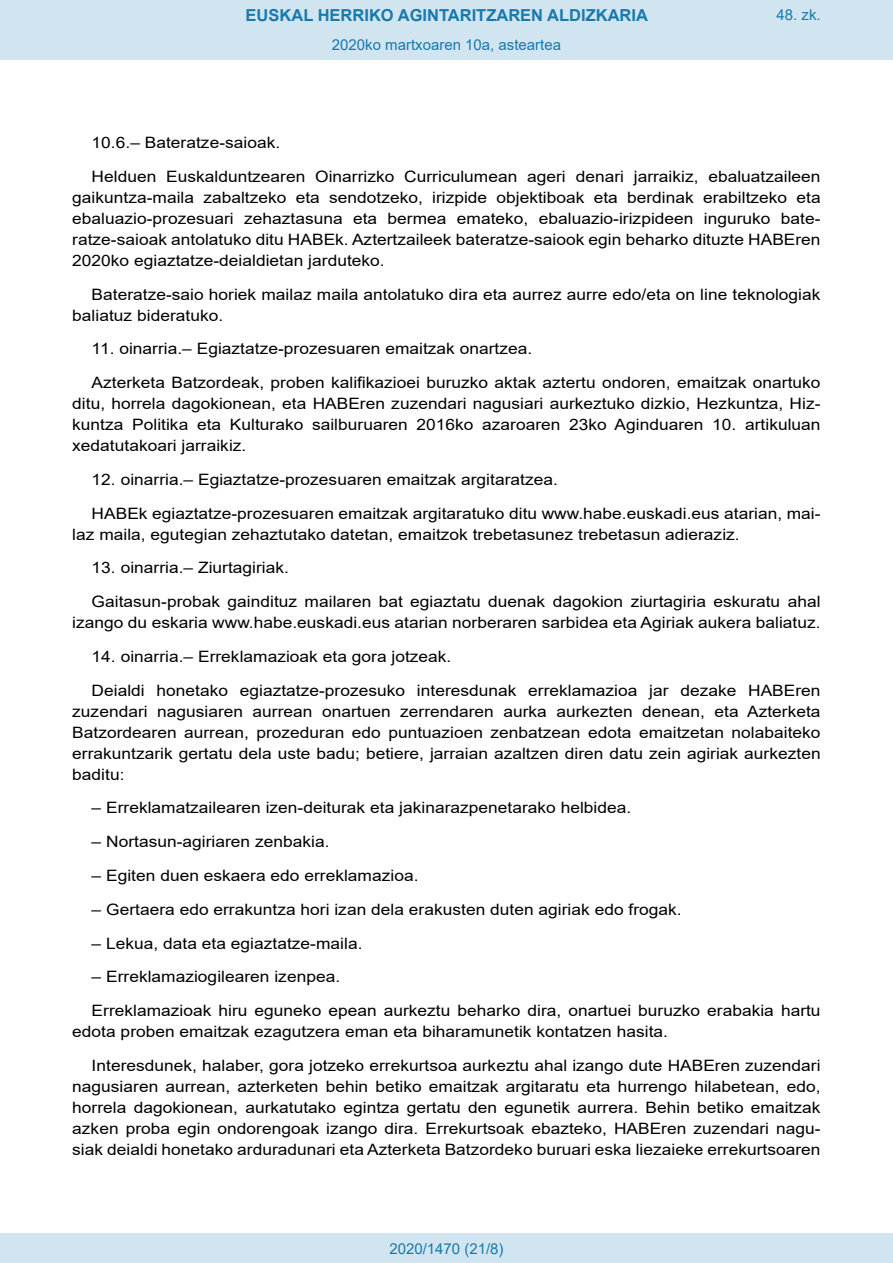
<style>
.page{position:relative;width:893px;height:1263px;background:#fff}
.page>*{position:absolute;margin:0;border:0;box-sizing:border-box;transform-origin:0 0}
.t1{font:700 16.5px "Arial";color:#1879ad}
.BOPVDetalle{font:15.6px/21px "Arial";color:#000;text-align:justify;scale:1.11 1}
.Paginacion_Centro{font:15px "Arial";color:#1879ad}
</style>
<div class="page">
<div style="left:0;top:0;width:893px;height:60px;background:#d0e5f0"></div>
<div style="left:0;top:1233px;width:893px;height:30px;background:#d0e5f0"></div>
<p class="t1" style="left:246px;top:3px;width:404px">EUSKAL HERRIKO AGINTARITZAREN ALDIZKARIA</p>
<p class="Paginacion_Centro" style="left:332px;top:35px;width:231px">2020ko martxoaren 10a, asteartea</p>
<p class="Paginacion_Centro" style="left:776px;top:5px;width:46px">48. zk.</p>
<p class="BOPVDetalle" style="left:92px;top:132px;width:171px">10.6.– Bateratze-saioak.</p>
<p class="BOPVDetalle" style="left:72px;top:166px;width:676px;text-indent:19px">Helduen Euskalduntzearen Oinarrizko Curriculumean ageri denari jarraikiz, ebaluatzaileen gaikuntza-maila zabaltzeko eta sendotzeko, irizpide objektiboak eta berdinak erabiltzeko eta ebaluazio-prozesuari zehaztasuna eta bermea emateko, ebaluazio-irizpideen inguruko bate&shy;ratze-saioak antolatuko ditu HABEk. Aztertzaileek bateratze-saiook egin beharko dituzte HABEren 2020ko egiaztatze-deialdietan jarduteko.</p>
<p class="BOPVDetalle" style="left:72px;top:284px;width:675px;text-indent:19px">Bateratze-saio horiek mailaz maila antolatuko dira eta aurrez aurre edo/eta on line teknologiak baliatuz bideratuko.</p>
<p class="BOPVDetalle" style="left:92px;top:338px;width:399px">11. oinarria.– Egiaztatze-prozesuaren emaitzak onartzea.</p>
<p class="BOPVDetalle" style="left:72px;top:372px;width:676px;text-indent:19px">Azterketa Batzordeak, proben kalifikazioei buruzko aktak aztertu ondoren, emaitzak onartuko ditu, horrela dagokionean, eta HABEren zuzendari nagusiari aurkeztuko dizkio, Hezkuntza, Hiz&shy;kuntza Politika eta Kulturako sailburuaren 2016ko azaroaren 23ko Aginduaren 10. artikuluan xedatutakoari jarraikiz.</p>
<p class="BOPVDetalle" style="left:92px;top:469px;width:421px">12. oinarria.– Egiaztatze-prozesuaren emaitzak argitaratzea.</p>
<p class="BOPVDetalle" style="left:72px;top:503px;width:676px;text-indent:19px">HABEk egiaztatze-prozesuaren emaitzak argitaratuko ditu www.habe.euskadi.eus atarian, mai&shy;laz maila, egutegian zehaztutako datetan, emaitzok trebetasunez trebetasun adieraziz.</p>
<p class="BOPVDetalle" style="left:92px;top:557px;width:179px">13. oinarria.– Ziurtagiriak.</p>
<p class="BOPVDetalle" style="left:72px;top:591px;width:676px;text-align:right">Gaitasun-probak gaindituz mailaren bat egiaztatu duenak dagokion ziurtagiria eskuratu ahal izango du eskaria www.habe.euskadi.eus atarian norberaren sarbidea eta Agiriak aukera baliatuz.</p>
<p class="BOPVDetalle" style="left:92px;top:646px;width:326px">14. oinarria.– Erreklamazioak eta gora jotzeak.</p>
<p class="BOPVDetalle" style="left:72px;top:680px;width:676px;text-indent:19px">Deialdi honetako egiaztatze-prozesuko interesdunak erreklamazioa jar dezake HABEren zuzendari nagusiaren aurrean onartuen zerrendaren aurka aurkezten denean, eta Azterketa Batzordearen aurrean, prozeduran edo puntuazioen zenbatzean edota emaitzetan nolabaiteko errakuntzarik gertatu dela uste badu; betiere, jarraian azaltzen diren datu zein agiriak aurkezten baditu:</p>
<p class="BOPVDetalle" style="left:92px;top:797px;width:488px">– Erreklamatzailearen izen-deiturak eta jakinarazpenetarako helbidea.</p>
<p class="BOPVDetalle" style="left:92px;top:831px;width:216px">– Nortasun-agiriaren zenbakia.</p>
<p class="BOPVDetalle" style="left:92px;top:865px;width:296px">– Egiten duen eskaera edo erreklamazioa.</p>
<p class="BOPVDetalle" style="left:92px;top:899px;width:533px">– Gertaera edo errakuntza hori izan dela erakusten duten agiriak edo frogak.</p>
<p class="BOPVDetalle" style="left:92px;top:932px;width:245px">– Lekua, data eta egiaztatze-maila.</p>
<p class="BOPVDetalle" style="left:92px;top:966px;width:225px">– Erreklamaziogilearen izenpea.</p>
<p class="BOPVDetalle" style="left:72px;top:1000px;width:676px;text-indent:19px">Erreklamazioak hiru eguneko epean aurkeztu beharko dira, onartuei buruzko erabakia hartu edota proben emaitzak ezagutzera eman eta biharamunetik kontatzen hasita.</p>
<p class="BOPVDetalle" style="left:72px;top:1055px;width:676px;text-indent:19px">Interesdunek, halaber, gora jotzeko errekurtsoa aurkeztu ahal izango dute HABEren zuzendari nagusiaren aurrean, azterketen behin betiko emaitzak argitaratu eta hurrengo hilabetean, edo, horrela dagokionean, aurkatutako egintza gertatu den egunetik aurrera. Behin betiko emaitzak azken proba egin ondorengoak izango dira. Errekurtsoak ebazteko, HABEren zuzendari nagu&shy;siak deialdi honetako arduradunari eta Azterketa Batzordeko buruari eska liezaieke errekurtsoaren</p>
<p class="Paginacion_Centro" style="left:389px;top:1238px;width:116px">2020/1470 (21/8)</p>
</div>
